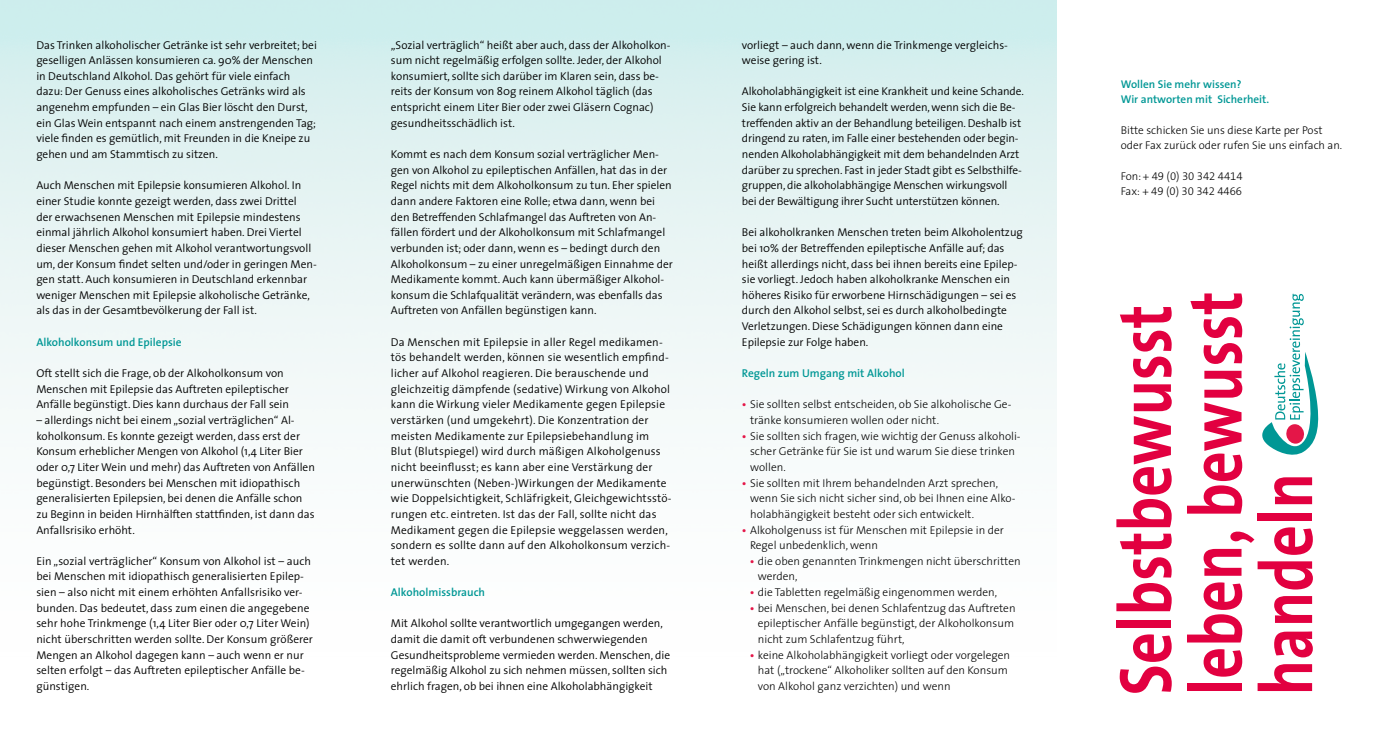
<style>
.page{position:relative;width:1397px;height:745px;background:#fff}
.page>*{position:absolute;margin:0;border:0;box-sizing:border-box;transform-origin:0 0}
.t1{font:700 74.62px/70.5px "The Sans";color:#e20040;scale:.83 1}
.t2{font:300 11.38px/15.6px "The Sans";color:#000}
.t3{font:300 11.38px/15.6px "The Sans";color:#000}
.t4{font:600 11.38px "The Sans";color:#009795}
.t5{font:300 11.25px/15.2px "The Sans";color:#000}
.t6{font:600 11.25px/15.2px "The Sans";color:#009795}
.t7{font:11.25px/15.2px "The Sans Light Expert";color:#000}
.s1{font-weight:600;color:#e41648}
.s2{font-family:"The Sans";font-weight:300}
</style>
<div class="page">
<svg style="left:1262px;top:293px;width:57px;height:162px"></svg>
<p class="t2" style="left:36px;top:36px;width:282px">Das Trinken alkoholischer Getränke ist sehr verbreitet; bei geselligen Anlässen konsumieren ca. 90% der Menschen in Deutschland Alkohol. Das gehört für viele einfach dazu: Der Genuss eines alkoholisches Getränks wird als angenehm empfunden – ein Glas Bier löscht den Durst, ein Glas Wein entspannt nach einem anstrengenden Tag; viele finden es gemütlich, mit Freunden in die Kneipe zu gehen und am Stammtisch zu sitzen.</p>
<p class="t2" style="left:36px;top:177px;width:282px">Auch Menschen mit Epilepsie konsumieren Alkohol. In einer Studie konnte gezeigt werden, dass zwei Drittel<br>der erwachsenen Menschen mit Epilepsie mindestens einmal jährlich Alkohol konsumiert haben. Drei Viertel dieser Menschen gehen mit Alkohol verantwortungsvoll um, der Konsum findet selten und/oder in geringen Men&shy;gen statt. Auch konsumieren in Deutschland erkennbar weniger Menschen mit Epilepsie alkoholische Getränke, als das in der Gesamtbevölkerung der Fall ist.</p>
<p class="t4" style="left:36px;top:332px;width:147px">Alkoholkonsum und Epilepsie</p>
<p class="t2" style="left:36px;top:365px;width:254px">Oft stellt sich die Frage, ob der Alkoholkonsum von<br>Menschen mit Epilepsie das Auftreten epileptischer<br>Anfälle begünstigt. Dies kann durchaus der Fall sein</p>
<p class="t2" style="left:36px;top:411px;width:280px">– allerdings nicht bei einem „sozial verträglichen“ Al&shy;koholkonsum. Es konnte gezeigt werden, dass erst der Konsum erheblicher Mengen von Alkohol (1,4 Liter Bier oder 0,7 Liter Wein und mehr) das Auftreten von Anfällen begünstigt. Besonders bei Menschen mit idiopathisch generalisierten Epilepsien, bei denen die Anfälle schon zu Beginn in beiden Hirnhälften stattfinden, ist dann das Anfallsrisiko erhöht.</p>
<p class="t2" style="left:36px;top:552px;width:278px">Ein „sozial verträglicher“ Konsum von Alkohol ist – auch bei Menschen mit idiopathisch generalisierten Epilep&shy;sien – also nicht mit einem erhöhten Anfallsrisiko ver&shy;bunden. Das bedeutet, dass zum einen die angegebene sehr hohe Trinkmenge (1,4 Liter Bier oder 0,7 Liter Wein) nicht überschritten werden sollte. Der Konsum größerer Mengen an Alkohol dagegen kann – auch wenn er nur selten erfolgt – das Auftreten epileptischer Anfälle be&shy;günstigen.</p>
<p class="t2" style="left:391px;top:36px;width:281px">„Sozial verträglich“ heißt aber auch, dass der Alkoholkon&shy;sum nicht regelmäßig erfolgen sollte. Jeder, der Alkohol konsumiert, sollte sich darüber im Klaren sein, dass be&shy;reits der Konsum von 80g reinem Alkohol täglich (das entspricht einem Liter Bier oder zwei Gläsern Cognac) gesundheitsschädlich ist.</p>
<p class="t2" style="left:391px;top:146px;width:283px">Kommt es nach dem Konsum sozial verträglicher Men&shy;gen von Alkohol zu epileptischen Anfällen, hat das in der Regel nichts mit dem Alkoholkonsum zu tun. Eher spielen dann andere Faktoren eine Rolle; etwa dann, wenn bei den Betreffenden Schlafmangel das Auftreten von An&shy;fällen fördert und der Alkoholkonsum mit Schlafmangel verbunden ist; oder dann, wenn es – bedingt durch den Alkoholkonsum – zu einer unregelmäßigen Einnahme der Medikamente kommt. Auch kann übermäßiger Alkohol&shy;konsum die Schlafqualität verändern, was ebenfalls das Auftreten von Anfällen begünstigen kann.</p>
<p class="t2" style="left:391px;top:333px;width:282px">Da Menschen mit Epilepsie in aller Regel medikamen&shy;tös behandelt werden, können sie wesentlich empfind&shy;licher auf Alkohol reagieren. Die berauschende und gleichzeitig dämpfende (sedative) Wirkung von Alkohol kann die Wirkung vieler Medikamente gegen Epilepsie verstärken (und umgekehrt). Die Konzentration der meisten Medikamente zur Epilepsiebehandlung im Blut (Blutspiegel) wird durch mäßigen Alkoholgenuss nicht beeinflusst; es kann aber eine Verstärkung der unerwünschten (Neben-)Wirkungen der Medikamente wie Doppelsichtigkeit, Schläfrigkeit, Gleichgewichtsstö&shy;rungen etc. eintreten. Ist das der Fall, sollte nicht das Medikament gegen die Epilepsie weggelassen werden, sondern es sollte dann auf den Alkoholkonsum verzich&shy;tet werden.</p>
<p class="t4" style="left:391px;top:582px;width:96px">Alkoholmissbrauch</p>
<p class="t2" style="left:391px;top:615px;width:281px">Mit Alkohol sollte verantwortlich umgegangen werden, damit die damit oft verbundenen schwerwiegenden Gesundheitsprobleme vermieden werden. Menschen, die regelmäßig Alkohol zu sich nehmen müssen, sollten sich ehrlich fragen, ob bei ihnen eine Alkoholabhängigkeit</p>
<p class="t2" style="left:741px;top:36px;width:267px">vorliegt – auch dann, wenn die Trinkmenge vergleichs&shy;weise gering ist.</p>
<p class="t2" style="left:741px;top:83px;width:283px">Alkoholabhängigkeit ist eine Krankheit und keine Schande.<br>Sie kann erfolgreich behandelt werden, wenn sich die Be&shy;treffenden aktiv an der Behandlung beteiligen. Deshalb ist dringend zu raten, im Falle einer bestehenden oder begin&shy;nenden Alkoholabhängigkeit mit dem behandelnden Arzt darüber zu sprechen. Fast in jeder Stadt gibt es Selbsthilfe&shy;gruppen, die alkoholabhängige Menschen wirkungsvoll bei der Bewältigung ihrer Sucht unterstützen können.</p>
<p class="t2" style="left:741px;top:224px;width:282px">Bei alkoholkranken Menschen treten beim Alkoholentzug bei 10% der Betreffenden epileptische Anfälle auf; das heißt allerdings nicht, dass bei ihnen bereits eine Epilep&shy;sie vorliegt. Jedoch haben alkoholkranke Menschen ein höheres Risiko für erworbene Hirnschädigungen – sei es durch den Alkohol selbst, sei es durch alkoholbedingte Verletzungen. Diese Schädigungen können dann eine Epilepsie zur Folge haben.</p>
<p class="t4" style="left:741px;top:363px;width:164px">Regeln zum Umgang mit Alkohol</p>
<p class="t3" style="left:750px;top:396px;width:263px;text-indent:-8px"><span class="s1">•</span> Sie sollten selbst entscheiden, ob Sie alkoholische Ge&shy;tränke konsumieren wollen oder nicht.</p>
<p class="t3" style="left:750px;top:427px;width:272px;text-indent:-8px"><span class="s1">•</span> Sie sollten sich fragen, wie wichtig der Genuss alkoholi&shy;scher Getränke für Sie ist und warum Sie diese trinken wollen.</p>
<p class="t3" style="left:750px;top:474px;width:267px;text-indent:-8px"><span class="s1">•</span> Sie sollten mit Ihrem behandelnden Arzt sprechen, wenn Sie sich nicht sicher sind, ob bei Ihnen eine Alko&shy;holabhängigkeit besteht oder sich entwickelt.</p>
<p class="t3" style="left:750px;top:521px;width:255px;text-indent:-8px"><span class="s1">•</span> Alkoholgenuss ist für Menschen mit Epilepsie in der<br>Regel unbedenklich, wenn</p>
<p class="t3" style="left:757px;top:552px;width:264px;text-indent:-8px"><span class="s1">•</span> die oben genannten Trinkmengen nicht überschritten werden,</p>
<p class="t3" style="left:749px;top:583px;width:249px"><span class="s1">•</span> die Tabletten regelmäßig eingenommen werden,</p>
<p class="t3" style="left:757px;top:599px;width:259px;text-indent:-8px"><span class="s1">•</span> bei Menschen, bei denen Schlafentzug das Auftreten epileptischer Anfälle begünstigt, der Alkoholkonsum nicht zum Schlafentzug führt,</p>
<p class="t3" style="left:757px;top:646px;width:254px;text-indent:-8px"><span class="s1">•</span> keine Alkoholabhängigkeit vorliegt oder vorgelegen hat („trockene“ Alkoholiker sollten auf den Konsum von Alkohol ganz verzichten) und wenn</p>
<p class="t6" style="left:1120px;top:76px;width:150px">Wollen Sie mehr wissen?<br>Wir antworten mit Sicherheit.</p>
<p class="t5" style="left:1120px;top:122px;width:223px">Bitte schicken Sie uns diese Karte per Post oder Fax zurück oder rufen Sie uns einfach an.</p>
<p class="t7" style="left:1120px;top:168px;width:123px"><span class="s2">Fon:</span> + 49 (0) 30 342 4414<br><span class="s2">Fax:</span> + 49 (0) 30 342 4466</p>
<h1 class="t1" style="left:1108px;top:694px;width:488px;rotate:-90deg">Selbstbewusst leben, bewusst handeln</h1>
</div>
